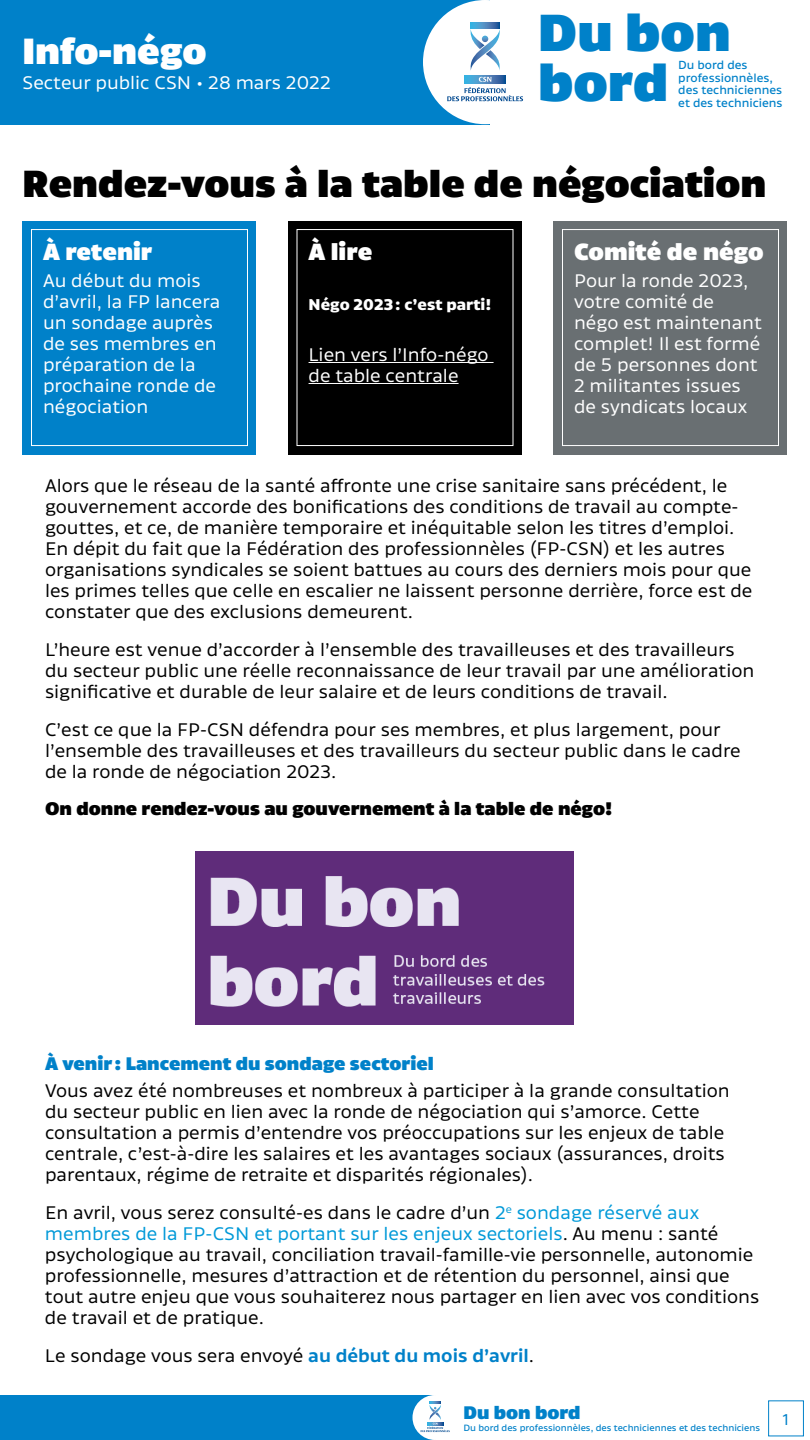
<style>
.page{position:relative;width:810px;height:1440px;background:#fff}
.page>*{position:absolute;margin:0;border:0;box-sizing:border-box;transform-origin:0 0}
.t1{font:900 50px/50px "Canal";color:#0081c9}
.t2{font:900 36.25px "Canal";color:#000}
.t3{font:900 35px "Canal";color:#fff}
.t4{font:900 22.5px "Canal";color:#fff}
.t5{font:17.5px/21px "Canal";color:#000}
.t6{font:17.5px/21px "Canal";color:#fff}
.t7{font:900 17.5px "Canal";color:#000}
.t8{font:900 17.5px "Canal";color:#0081c9}
.t9{font:700 15px "Canal";color:#fff}
.t10{font:15px "Canal";color:#0081c9}
.t11{font:11.25px/12.5px "Canal";color:#0081c9}
.t12{font:8.75px "Canal";color:#0081c9}
.s1{color:#0099d8}
.s2{font-weight:500;color:#0081c9}
</style>
<div class="page">
<div style="left:0;top:0;width:489px;height:124px;background:#0081c9"></div>
<div style="left:423px;top:0;width:124px;height:124px;background:#fff;border-radius:50%"></div>
<svg style="left:471px;top:22px;width:29px;height:6px"></svg>
<svg style="left:447px;top:28px;width:76px;height:73px"></svg>
<div style="left:22px;top:221px;width:234px;height:234px;background:#0081c9"></div>
<div style="left:288px;top:221px;width:234px;height:234px;background:#000"></div>
<div style="left:553px;top:221px;width:235px;height:234px;background:#696f72"></div>
<div style="left:31px;top:229px;width:217px;height:217px;border:1px solid #fff"></div>
<hr style="left:309px;top:362px;width:185px;height:1px;background:#fff">
<hr style="left:309px;top:383px;width:150px;height:1px;background:#fff">
<div style="left:297px;top:229px;width:216px;height:217px;border:1px solid #fff"></div>
<div style="left:562px;top:229px;width:217px;height:217px;border:1px solid #fff"></div>
<div style="left:0;top:1395px;width:435px;height:45px;background:#0081c9"></div>
<div style="left:412px;top:1395px;width:46px;height:45px;background:#fff;border-radius:50%"></div>
<svg style="left:421px;top:1402px;width:29px;height:30px"></svg>
<div style="left:768px;top:1401px;width:36px;height:35px;border:1px solid #0081c9"></div>
<img style="left:195px;top:851px;width:379px;height:173px">
<h3 class="t3" style="left:22px;top:32px;width:186px">Info-négo</h3>
<p class="t6" style="left:22px;top:71px;width:310px">Secteur public CSN • 28 mars 2022</p>
<h1 class="t1" style="left:538px;top:8px;width:194px">Du bon bord</h1>
<p class="t11" style="left:678px;top:57px;width:106px">Du bord des professionnèles, des techniciennes et des techniciens</p>
<h2 class="t2" style="left:22px;top:164px;width:745px">Rendez-vous à la table de négociation</h2>
<p class="t4" style="left:43px;top:239px;width:111px">À retenir</p>
<p class="t6" style="left:43px;top:268px;width:179px">Au début du mois d’avril, la FP lancera un sondage auprès de ses membres en préparation de la prochaine ronde de négociation</p>
<p class="t4" style="left:309px;top:239px;width:65px">À lire</p>
<p class="t9" style="left:309px;top:291px;width:184px">Négo 2023 : c’est parti!</p>
<p class="t6" style="left:309px;top:342px;width:182px">Lien vers l’Info-négo de table centrale</p>
<p class="t4" style="left:574px;top:239px;width:191px">Comité de négo</p>
<p class="t6" style="left:574px;top:268px;width:189px">Pour la ronde 2023, votre comité de négo est maintenant complet! Il est formé de 5 personnes dont<br>2 militantes issues de syndicats locaux</p>
<p class="t5" style="left:45px;top:473px;width:709px">Alors que le réseau de la santé affronte une crise sanitaire sans précédent, le gouvernement accorde des bonifications des conditions de travail au compte&shy;gouttes, et ce, de manière temporaire et inéquitable selon les titres d’emploi.<br>En dépit du fait que la Fédération des professionnèles (FP-CSN) et les autres organisations syndicales se soient battues au cours des derniers mois pour que les primes telles que celle en escalier ne laissent personne derrière, force est de constater que des exclusions demeurent.</p>
<p class="t5" style="left:45px;top:637px;width:711px">L’heure est venue d’accorder à l’ensemble des travailleuses et des travailleurs du secteur public une réelle reconnaissance de leur travail par une amélioration significative et durable de leur salaire et de leurs conditions de travail.</p>
<p class="t5" style="left:45px;top:717px;width:697px">C’est ce que la FP-CSN défendra pour ses membres, et plus largement, pour l’ensemble des travailleuses et des travailleurs du secteur public dans le cadre de la ronde de négociation 2023.</p>
<p class="t7" style="left:45px;top:799px;width:569px">On donne rendez-vous au gouvernement à la table de négo!</p>
<p class="t8" style="left:45px;top:1054px;width:390px">À venir : Lancement du sondage sectoriel</p>
<p class="t5" style="left:45px;top:1078px;width:686px">Vous avez été nombreuses et nombreux à participer à la grande consultation du secteur public en lien avec la ronde de négociation qui s’amorce. Cette consultation a permis d’entendre vos préoccupations sur les enjeux de table centrale, c’est-à-dire les salaires et les avantages sociaux (assurances, droits parentaux, régime de retraite et disparités régionales).</p>
<p class="t5" style="left:45px;top:1200px;width:716px">En avril, vous serez consulté-es dans le cadre d’un <span class="s1">2</span><sup>e</sup> <span class="s1">sondage réservé aux membres de la FP-CSN et portant sur les enjeux sectoriels</span>. Au menu : santé psychologique au travail, conciliation travail-famille-vie personnelle, autonomie professionnelle, mesures d’attraction et de rétention du personnel, ainsi que tout autre enjeu que vous souhaiterez nous partager en lien avec vos conditions de travail et de pratique.</p>
<p class="t5" style="left:45px;top:1343px;width:491px">Le sondage vous sera envoyé <span class="s2">au début du mois d’avril</span>.</p>
<p class="t8" style="left:463px;top:1402px;width:119px">Du bon bord</p>
<p class="t12" style="left:463px;top:1420px;width:298px">Du bord des professionnèles, des techniciennes et des techniciens</p>
<p class="t10" style="left:783px;top:1406px;width:8px">1</p>
</div>
